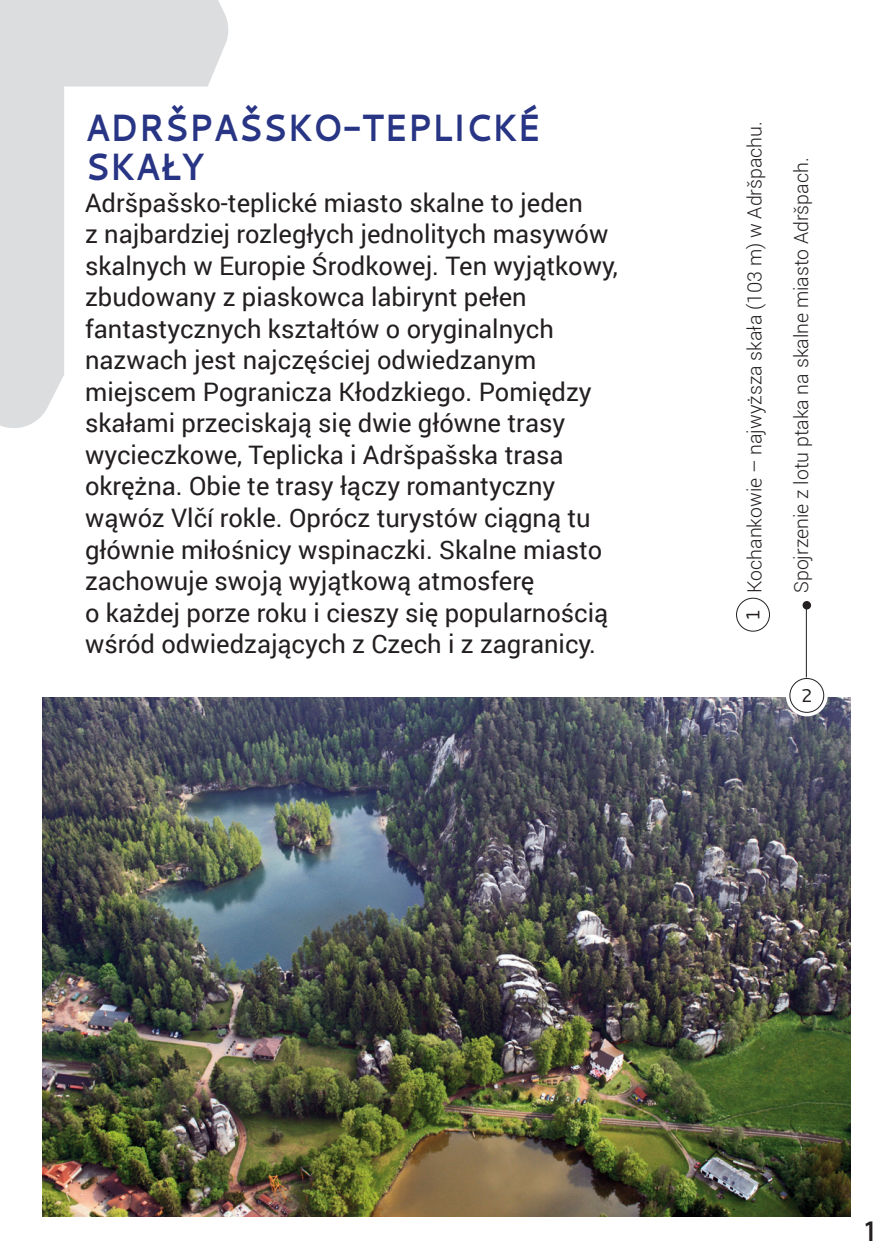
<style>
.page{position:relative;width:893px;height:1259px;background:#fff}
.page>*{position:absolute;margin:0;border:0;box-sizing:border-box;transform-origin:0 0}
.nadpis_textu{font:700 37.8px/39px "Cantarell";color:#283585;scale:.87 1}
.t1{font:600 semi-condensed 30px "Myriad Pro";color:#231f20;scale:.9 1}
.zakl_text{font:25.5px/31.5px "Roboto";color:#231f20}
.popis{font:300 19.5px "Roboto";color:#231f20}
.t2{font:18.6px "Cantarell";color:#231f20}
</style>
<div class="page">
<svg style="left:0;top:0;width:229px;height:428px"></svg>
<div style="left:736px;top:598px;width:34px;height:33px;border:1px solid #231f20;border-radius:50%"></div>
<img style="left:43px;top:697px;width:807px;height:519px">
<svg style="left:788px;top:676px;width:37px;height:38px"></svg>
<div style="left:786px;top:674px;width:42px;height:42px;border:4px solid #fff;border-radius:50%"></div>
<div style="left:790px;top:678px;width:34px;height:34px;background:#fff;border-radius:50%"></div>
<div style="left:789px;top:678px;width:35px;height:35px;border:1px solid #231f20;border-radius:50%"></div>
<div style="left:802px;top:601px;width:9px;height:8px;background:#231f20;border-radius:50%"></div>
<hr style="left:806px;top:605px;width:1px;height:72px;background:#231f20">
<p class="nadpis_textu" style="left:85px;top:107px;width:525px">ADRŠPAŠSKO-TEPLICKÉ<br>SKAŁY</p>
<p class="zakl_text" style="left:85px;top:186px;width:534px">Adršpašsko-teplické miasto skalne to jeden<br>z najbardziej rozległych jednolitych masywów skalnych w Europie Środkowej. Ten wyjątkowy, zbudowany z piaskowca labirynt pełen fantastycznych kształtów o oryginalnych nazwach jest najczęściej odwiedzanym miejscem Pogranicza Kłodzkiego. Pomiędzy skałami przeciskają się dwie główne trasy wycieczkowe, Teplicka i Adršpašska trasa okrężna. Obie te trasy łączy romantyczny wąwóz Vlčí rokle. Oprócz turystów ciągną tu głównie miłośnicy wspinaczki. Skalne miasto zachowuje swoją wyjątkową atmosferę<br>o każdej porze roku i cieszy się popularnością wśród odwiedzających z Czech i z zagranicy.</p>
<p class="popis" style="left:741px;top:593px;width:473px;rotate:-90deg">Kochankowie – najwyższa skała (103 m) w Adršpachu.</p>
<p class="t2" style="left:740px;top:620px;width:13px;rotate:-90deg">1</p>
<p class="popis" style="left:788px;top:593px;width:437px;rotate:-90deg">Spojrzenie z lotu ptaka na skalne miasto Adršpach.</p>
<p class="t2" style="left:801px;top:682px;width:13px">2</p>
<p class="t1" style="left:863px;top:1214px;width:16px">1</p>
</div>
